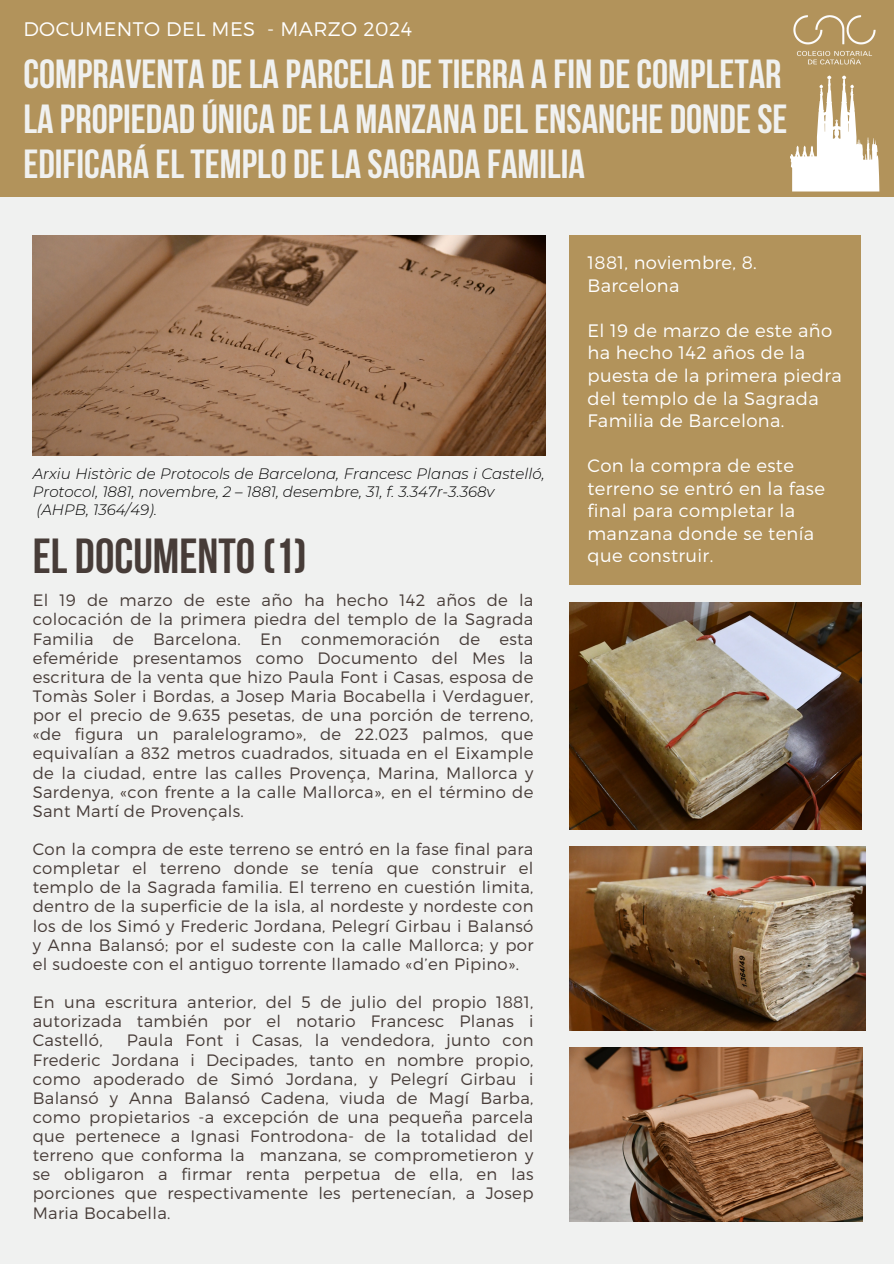
<style>
.page{position:relative;width:894px;height:1264px;background:#fff}
.page>*{position:absolute;margin:0;border:0;box-sizing:border-box;transform-origin:0 0}
.t1{font:700 49.05px "Bebas Neue";color:#473c38}
.t2{font:700 40.5px/45px "Bebas Neue";color:#f0f1f0}
.t3{font:300 19.65px "Montserrat";letter-spacing:.02em;color:#fff}
.t4{font:300 18px/22.5px "Montserrat";letter-spacing:.02em;color:#fff}
.t5{font:300 16.5px/19.2px "Montserrat";letter-spacing:.02em;color:#473c38;text-align:justify}
.t6{font:italic 300 15px/18px "Montserrat";color:#000}
</style>
<div class="page">
<div style="left:0;top:0;width:893px;height:1263px;background:#f0f1f0"></div>
<div style="left:0;top:0;width:893px;height:196px;background:#b2935b"></div>
<img style="left:793px;top:15px;width:83px;height:50px">
<div style="left:569px;top:236px;width:291px;height:348px;background:#b2935b"></div>
<svg style="left:790px;top:75px;width:88px;height:116px"></svg>
<img style="left:33px;top:236px;width:512px;height:219px">
<img style="left:569px;top:602px;width:292px;height:227px">
<img style="left:569px;top:846px;width:296px;height:184px">
<img style="left:569px;top:1047px;width:293px;height:174px">
<p class="t3" style="left:23px;top:16px;width:390px">DOCUMENTO DEL MES - MARZO 2024</p>
<p class="t2" style="left:23px;top:55px;width:765px">COMPRAVENTA DELA PARCELA DETIERRA A FIN DE COMPLETAR<br>LA PROPIEDAD ÚNICA DE LA MANZANA DELENSANCHE DONDE SE<br>EDIFICARÁ EL TEMPLO DELA SAGRADA FAMILIA</p>
<h4 class="t6" style="left:33px;top:464px;width:513px">Arxiu Històric de Protocols de Barcelona, Francesc Planas i Castelló,<br>Protocol, 1881, novembre, 2 – 1881, desembre, 31, f. 3.347r-3.368v</h4>
<p class="t6" style="left:37px;top:500px;width:122px">(AHPB, 1364/49).</p>
<p class="t1" style="left:33px;top:536px;width:276px">EL DOCUMENTO(1)</p>
<p class="t5" style="left:33px;top:590px;width:502px">El 19 de marzo de este año ha hecho 142 años de la colocación de la primera piedra del templo de la Sagrada Familia de Barcelona. En conmemoración de esta efeméride presentamos como Documento del Mes la escritura de la venta que hizo Paula Font i Casas, esposa de Tomàs Soler i Bordas, a Josep Maria Bocabella i Verdaguer, por el precio de 9.635 pesetas, de una porción de terreno, «de figura un paralelogramo», de 22.023 palmos, que equivalían a 832 metros cuadrados, situada en el Eixample de la ciudad, entre las calles Provença, Marina, Mallorca y Sardenya, «con frente a la calle Mallorca», en el término de Sant Martí de Provençals.</p>
<h4 class="t5" style="left:33px;top:838px;width:502px">Con la compra de este terreno se entró en la fase final para completar el terreno donde se tenía que construir el templo de la Sagrada familia. El terreno en cuestión limita, dentro de la superficie de la isla, al nordeste y nordeste con los de los Simó y Frederic Jordana, Pelegrí Girbau i Balansó y Anna Balansó; por el sudeste con la calle Mallorca; y por el sudoeste con el antiguo torrente llamado «d’en Pipino».</h4>
<h4 class="t5" style="left:33px;top:991px;width:502px">En una escritura anterior, del 5 de julio del propio 1881, autorizada también por el notario Francesc Planas i Castelló,</h4>
<h4 class="t5" style="left:33px;top:1030px;width:502px;text-indent:94px">Paula Font i Casas, la vendedora, junto con Frederic Jordana i Decipades, tanto en nombre propio, como apoderado de Simó Jordana, y Pelegrí Girbau i Balansó y Anna Balansó Cadena, viuda de Magí Barba, como propietarios -a excepción de una pequeña parcela que pertenece a Ignasi Fontrodona- de la totalidad del terreno que conforma la manzana, se comprometieron y se obligaron a firmar renta perpetua de ella, en las porciones que respectivamente les pertenecían, a Josep Maria Bocabella.</h4>
<p class="t4" style="left:587px;top:251px;width:171px">1881, noviembre, 8.<br>Barcelona</p>
<p class="t4" style="left:587px;top:318px;width:256px">El 19 de marzo de este año ha hecho 142 años de la puesta de la primera piedra del templo de la Sagrada<br>Familia de Barcelona.</p>
<h1 class="t4" style="left:587px;top:453px;width:239px">Con la compra de este terreno se entró en la fase final para completar la manzana donde se tenía que construir.</h1>
</div>
